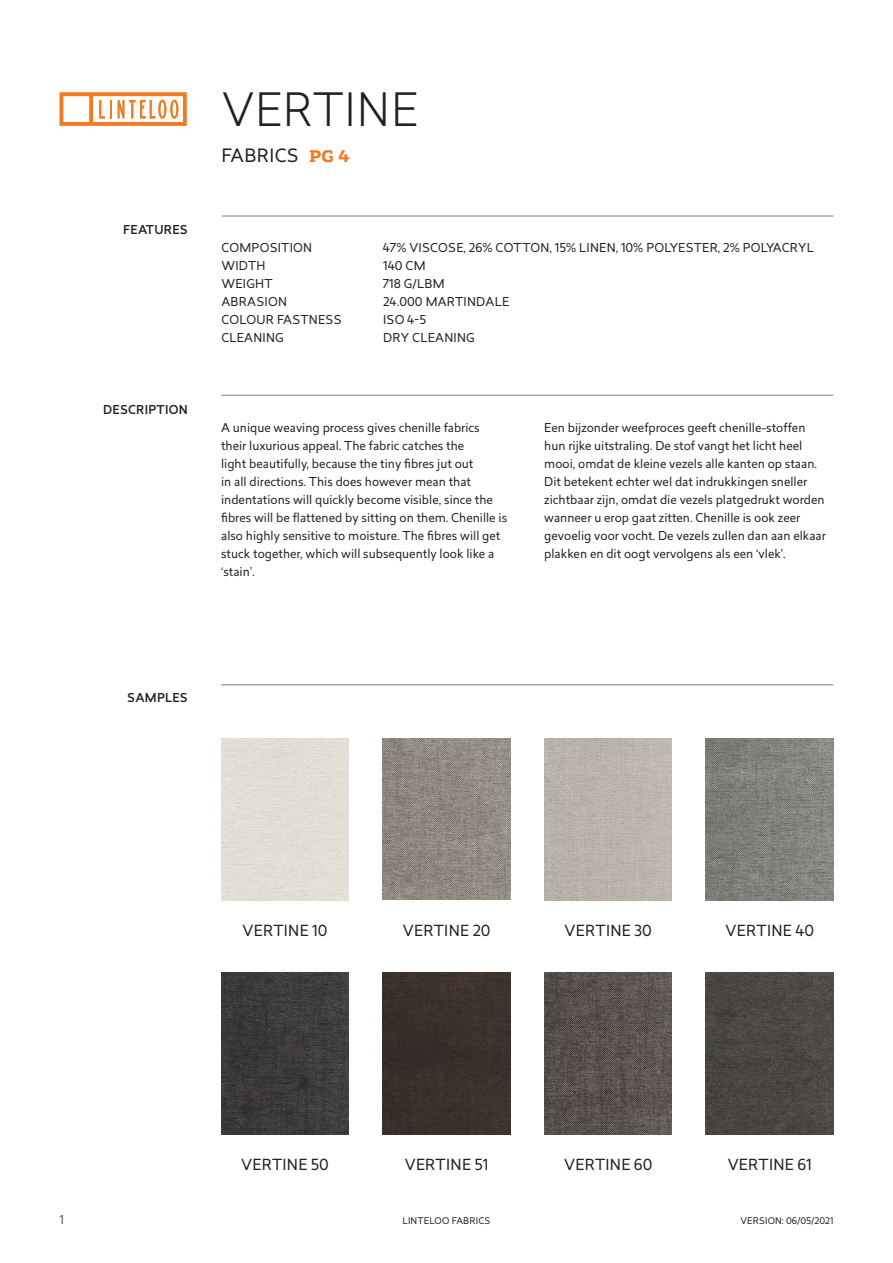
<style>
.page{position:relative;width:893px;height:1263px;background:#fff}
.page>*{position:absolute;margin:0;border:0;box-sizing:border-box;transform-origin:0 0}
.t1{font:300 45px "Revisal";letter-spacing:.02em;color:#231f20}
.t2{font:18px "Revisal";letter-spacing:.02em;color:#231f20}
.t3{font:15px "Revisal";letter-spacing:.02em;color:#231f20}
.t4{font:12px/18px "Revisal";color:#231f20}
.t5{font:12px "Revisal";letter-spacing:.02em;color:#231f20}
.t6{font:500 12px "Revisal";letter-spacing:.02em;color:#231f20}
.t7{font:12px "Revisal";color:#57585a}
.t8{font:9px "Revisal";letter-spacing:.02em;color:#231f20}
.s1{font-family:"Adria Slab";font-weight:700;color:#f47921}
</style>
<div class="page">
<svg style="left:60px;top:92px;width:127px;height:34px"></svg>
<hr style="left:221px;top:395px;width:612px;height:1px;background:#a8a9ad">
<hr style="left:222px;top:215px;width:611px;height:2px;background:#a8a9ad">
<hr style="left:221px;top:684px;width:612px;height:2px;background:#a8a9ad">
<img style="left:221px;top:972px;width:128px;height:162px">
<img style="left:383px;top:972px;width:127px;height:162px">
<img style="left:544px;top:738px;width:128px;height:162px">
<img style="left:544px;top:972px;width:128px;height:162px">
<img style="left:706px;top:972px;width:127px;height:162px">
<img style="left:383px;top:738px;width:127px;height:162px">
<img style="left:706px;top:738px;width:127px;height:162px">
<div style="left:221px;top:738px;width:128px;height:162px;background:#e2ded3"></div>
<p class="t6" style="left:123px;top:223px;width:66px">FEATURES</p>
<p class="t6" style="left:103px;top:403px;width:86px">DESCRIPTION</p>
<h1 class="t1" style="left:222px;top:84px;width:197px">VERTINE</h1>
<h2 class="t2" style="left:221px;top:148px;width:130px">FABRICS <span class="s1">PG 4</span></h2>
<p class="t5" style="left:221px;top:243px;width:92px">COMPOSITION</p>
<p class="t5" style="left:383px;top:243px;width:433px">47% VISCOSE, 26% COTTON, 15% LINEN, 10% POLYESTER, 2% POLYACRYL</p>
<p class="t4" style="left:221px;top:258px;width:46px">WIDTH</p>
<p class="t4" style="left:383px;top:258px;width:44px">140 CM</p>
<p class="t4" style="left:221px;top:276px;width:53px">WEIGHT</p>
<p class="t4" style="left:383px;top:276px;width:64px">718 G/LBM</p>
<p class="t5" style="left:221px;top:297px;width:67px">ABRASION</p>
<p class="t5" style="left:383px;top:297px;width:128px">24.000 MARTINDALE</p>
<p class="t5" style="left:221px;top:315px;width:122px">COLOUR FASTNESS</p>
<p class="t4" style="left:383px;top:312px;width:44px">ISO 4-5</p>
<p class="t5" style="left:221px;top:333px;width:64px">CLEANING</p>
<p class="t5" style="left:383px;top:333px;width:93px">DRY CLEANING</p>
<p class="t4" style="left:221px;top:420px;width:288px">A unique weaving process gives chenille fabrics their luxurious appeal. The fabric catches the<br>light beautifully, because the tiny fibres jut out<br>in all directions. This does however mean that indentations will quickly become visible, since the fibres will be flattened by sitting on them. Chenille is also highly sensitive to moisture. The fibres will get stuck together, which will subsequently look like a ‘stain’.</p>
<p class="t4" style="left:544px;top:420px;width:283px">Een bijzonder weefproces geeft chenille-stoffen hun rijke uitstraling. De stof vangt het licht heel mooi, omdat de kleine vezels alle kanten op staan.<br>Dit betekent echter wel dat indrukkingen sneller zichtbaar zijn, omdat die vezels platgedrukt worden wanneer u erop gaat zitten. Chenille is ook zeer gevoelig voor vocht. De vezels zullen dan aan elkaar plakken en dit oogt vervolgens als een ‘vlek’.</p>
<p class="t6" style="left:127px;top:691px;width:62px">SAMPLES</p>
<p class="t3" style="left:242px;top:924px;width:87px">VERTINE 10</p>
<p class="t3" style="left:565px;top:924px;width:89px">VERTINE 30</p>
<p class="t3" style="left:726px;top:924px;width:90px">VERTINE 40</p>
<p class="t3" style="left:403px;top:924px;width:89px">VERTINE 20</p>
<p class="t3" style="left:241px;top:1158px;width:89px">VERTINE 50</p>
<p class="t3" style="left:405px;top:1158px;width:85px">VERTINE 51</p>
<p class="t3" style="left:564px;top:1158px;width:90px">VERTINE 60</p>
<p class="t3" style="left:728px;top:1158px;width:86px">VERTINE 61</p>
<p class="t7" style="left:60px;top:1215px;width:6px">1</p>
<p class="t8" style="left:402px;top:1217px;width:89px">LINTELOO FABRICS</p>
<p class="t8" style="left:740px;top:1217px;width:95px">VERSION: 06/05/2021</p>
</div>
